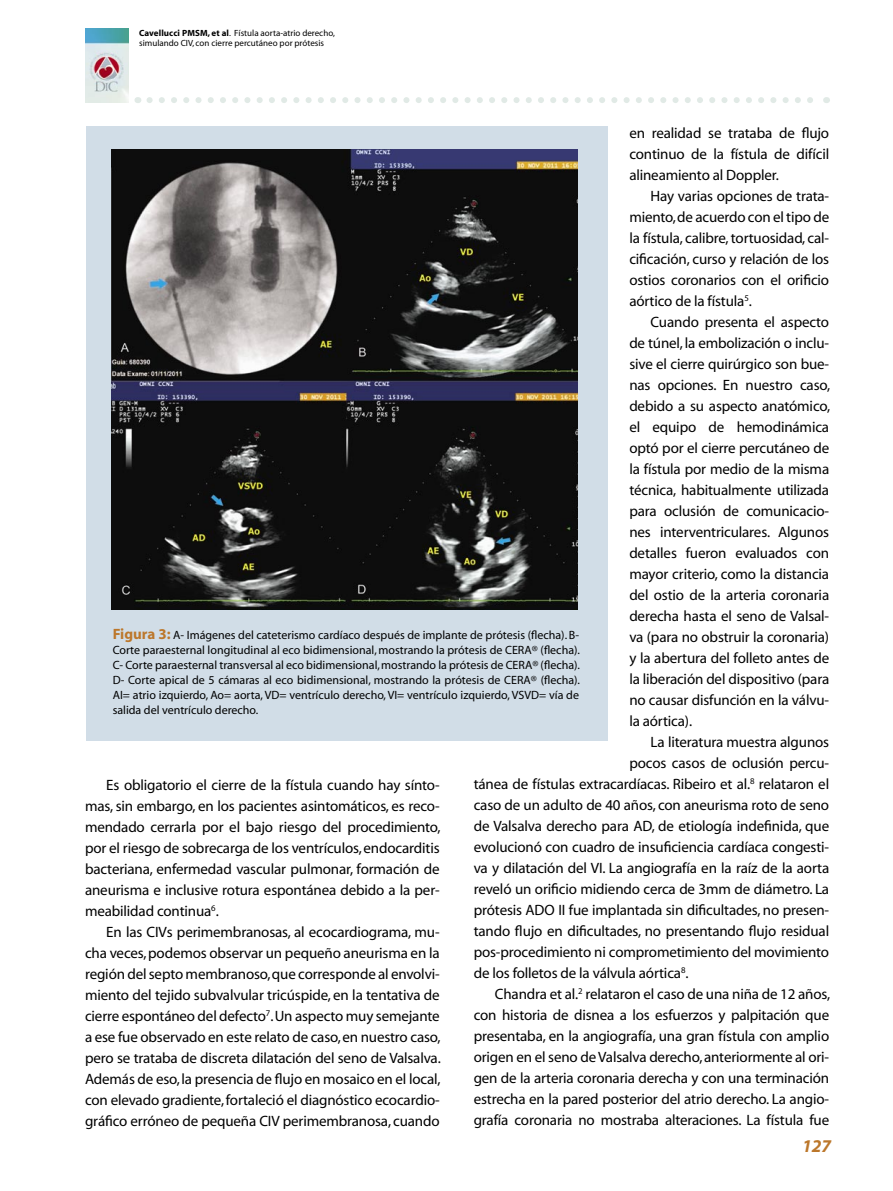
<style>
.page{position:relative;width:893px;height:1191px;background:#fff}
.page>*{position:absolute;margin:0;border:0;box-sizing:border-box;transform-origin:0 0}
.t1{font:italic 700 18px "Myriad";color:#bc772b}
.t2{font:15px/21px "Myriad";letter-spacing:-.01em;color:#000;text-align:justify}
.t3{font:12px/15px "Myriad";color:#000;text-align:justify}
.t4{font:9px/10.8px "Myriad";color:#000}
.s1{font-weight:700}
.s2{font-weight:700;font-size:15px;color:#bc772b}
</style>
<div class="page">
<img style="left:85px;top:28px;width:43px;height:75px">
<svg style="left:150px;top:97px;width:663px;height:6px"></svg>
<div style="left:86px;top:126px;width:522px;height:615px;background:#d1dde7"></div>
<img style="left:112px;top:150px;width:465px;height:459px">
<p class="t4" style="left:139px;top:28px;width:197px"><span class="s1">Cavellucci PMSM, et al</span>. Fístula aorta-atrio derecho, simulando CIV, con cierre percutáneo por prótesis</p>
<p class="t2" style="left:629px;top:123px;width:201px">en realidad se trataba de flujo continuo de la fístula de difícil alineamiento al Doppler.</p>
<p class="t2" style="left:629px;top:186px;width:201px;text-indent:21px">Hay varias opciones de trata&shy;miento, de acuerdo con el tipo de la fístula, calibre, tortuosidad, cal&shy;cificación, curso y relación de los ostios coronarios con el orificio aórtico de la fístula<sup>5</sup>.</p>
<p class="t2" style="left:629px;top:312px;width:202px;text-indent:21px">Cuando presenta el aspecto de túnel, la embolización o inclu&shy;sive el cierre quirúrgico son bue&shy;nas opciones. En nuestro caso, debido a su aspecto anatómico, el equipo de hemodinámica optó por el cierre percutáneo de la fístula por medio de la misma técnica, habitualmente utilizada para oclusión de comunicacio&shy;nes interventriculares. Algunos detalles fueron evaluados con mayor criterio, como la distancia del ostio de la arteria coronaria derecha hasta el seno de Valsal&shy;va (para no obstruir la coronaria) y la abertura del folleto antes de la liberación del dispositivo (para no causar disfunción en la válvu&shy;la aórtica).</p>
<p class="t2" style="left:651px;top:732px;width:180px">La literatura muestra algunos</p>
<p class="t2" style="left:629px;top:753px;width:201px">pocos casos de oclusión percu-</p>
<p class="t2" style="left:474px;top:774px;width:357px">tánea de fístulas extracardíacas. Ribeiro et al.<sup>8</sup> relataron el</p>
<p class="t2" style="left:474px;top:795px;width:357px">caso de un adulto de 40 años, con aneurisma roto de seno</p>
<p class="t2" style="left:474px;top:816px;width:357px">de Valsalva derecho para AD, de etiología indefinida, que</p>
<p class="t2" style="left:474px;top:837px;width:357px">evolucionó con cuadro de insuficiencia cardíaca congesti-</p>
<p class="t2" style="left:474px;top:858px;width:357px">va y dilatación del VI. La angiografía en la raíz de la aorta</p>
<p class="t2" style="left:474px;top:879px;width:357px">reveló un orificio midiendo cerca de 3mm de diámetro. La</p>
<p class="t2" style="left:474px;top:900px;width:357px">prótesis ADO II fue implantada sin dificultades, no presen-</p>
<p class="t2" style="left:474px;top:921px;width:357px">tando flujo en dificultades, no presentando flujo residual</p>
<p class="t2" style="left:474px;top:942px;width:357px">pos-procedimiento ni comprometimiento del movimiento</p>
<p class="t2" style="left:474px;top:963px;width:216px">de los folletos de la válvula aórtica<sup>8</sup>.</p>
<p class="t2" style="left:474px;top:984px;width:358px;text-indent:21px">Chandra et al.<sup>2</sup> relataron el caso de una niña de 12 años, con historia de disnea a los esfuerzos y palpitación que presentaba, en la angiografía, una gran fístula con amplio origen en el seno de Valsalva derecho, anteriormente al ori&shy;gen de la arteria coronaria derecha y con una terminación estrecha en la pared posterior del atrio derecho. La angio&shy;grafía coronaria no mostraba alteraciones. La fístula fue</p>
<p class="t3" style="left:113px;top:627px;width:469px"><span class="s2">Figura 3:</span> A- Imágenes del cateterismo cardíaco después de implante de prótesis (flecha). B-Corte paraesternal longitudinal al eco bidimensional, mostrando la prótesis de CERA® (flecha).<br>C- Corte paraesternal transversal al eco bidimensional, mostrando la prótesis de CERA® (flecha).<br>D- Corte apical de 5 cámaras al eco bidimensional, mostrando la prótesis de CERA® (flecha).<br>AI= atrio izquierdo, Ao= aorta, VD= ventrículo derecho, VI= ventrículo izquierdo, VSVD= vía de salida del ventrículo derecho.</p>
<p class="t2" style="left:85px;top:775px;width:357px;text-indent:21px">Es obligatorio el cierre de la fístula cuando hay sínto&shy;mas, sin embargo, en los pacientes asintomáticos, es reco&shy;mendado cerrarla por el bajo riesgo del procedimiento, por el riesgo de sobrecarga de los ventrículos, endocarditis bacteriana, enfermedad vascular pulmonar, formación de aneurisma e inclusive rotura espontánea debido a la per&shy;meabilidad continua<sup>6</sup>.</p>
<p class="t2" style="left:85px;top:922px;width:357px;text-indent:21px">En las CIVs perimembranosas, al ecocardiograma, mu&shy;cha veces, podemos observar un pequeño aneurisma en la región del septo membranoso, que corresponde al envolvi&shy;miento del tejido subvalvular tricúspide, en la tentativa de cierre espontáneo del defecto<sup>7</sup>. Un aspecto muy semejante a ese fue observado en este relato de caso, en nuestro caso, pero se trataba de discreta dilatación del seno de Valsalva.<br>Además de eso, la presencia de flujo en mosaico en el local, con elevado gradiente, fortaleció el diagnóstico ecocardio&shy;gráfico erróneo de pequeña CIV perimembranosa, cuando</p>
<p class="t1" style="left:802px;top:1137px;width:31px">127</p>
</div>
